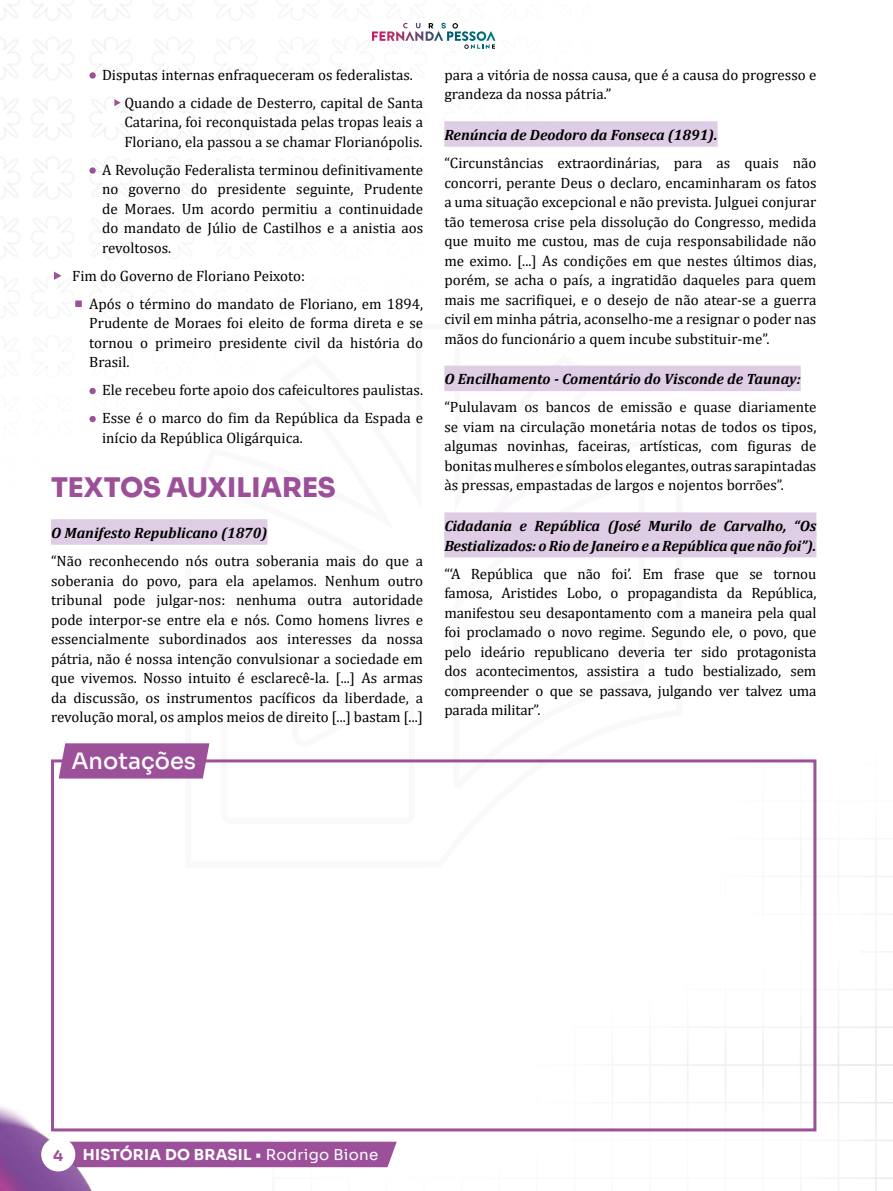
<style>
.page{position:relative;width:893px;height:1191px;background:#fff}
.page>*{position:absolute;margin:0;border:0;box-sizing:border-box;transform-origin:0 0}
.t1{font:27px "Sora";color:#9d509a}
.t2{font:500 22.5px "Sora";color:#fff}
.t3{font:15px/19.5px "Cambria";color:#000;text-align:justify}
.t4{font:italic 700 15px/19.5px "Cambria";letter-spacing:-.005em;color:#000}
.t5{font:15px "Sora";letter-spacing:.02em;color:#fff}
.t6{font:15px "Sora";color:#9d509a}
.s1{color:#9d509a}
</style>
<div class="page">
<img style="left:0;top:0;width:893px;height:1191px">
<div style="left:131px;top:1141px;width:266px;height:26px;background:#9d509a"></div>
<img style="left:0;top:1081px;width:131px;height:110px">
<div style="left:44px;top:1140px;width:28px;height:28px;background:#fff;border-radius:50%"></div>
<div style="left:41px;top:1137px;width:34px;height:34px;border:6px solid #fff;border-radius:50%"></div>
<svg style="left:182px;top:320px;width:505px;height:549px"></svg>
<svg style="left:396px;top:23px;width:99px;height:26px"></svg>
<div style="left:51px;top:519px;width:216px;height:26px;background:#dfcce5"></div>
<div style="left:444px;top:121px;width:274px;height:26px;background:#dfcce5"></div>
<div style="left:444px;top:365px;width:357px;height:26px;background:#dfcce5"></div>
<div style="left:444px;top:512px;width:372px;height:26px;background:#dfcce5"></div>
<div style="left:444px;top:532px;width:372px;height:25px;background:#dfcce5"></div>
<div style="left:51px;top:759px;width:765px;height:372px;border:3px solid #9d509a"></div>
<div style="left:59px;top:743px;width:150px;height:35px;background:#9d509a"></div>
<svg style="left:115px;top:100px;width:5px;height:5px"></svg>
<svg style="left:55px;top:273px;width:5px;height:5px"></svg>
<svg style="left:76px;top:301px;width:5px;height:5px"></svg>
<p class="t3" style="left:125px;top:60px;width:300px;line-height:28px;text-indent:-35px"><span class="s1">•</span> Disputas internas enfraqueceram os federalistas.<br>Quando a cidade de Desterro, capital de Santa</p>
<p class="t3" style="left:125px;top:112px;width:300px">Catarina, foi reconquistada pelas tropas leais a<br>Floriano, ela passou a se chamar Florianópolis.</p>
<p class="t3" style="left:102px;top:160px;width:323px;text-indent:-13px"><span class="s1">•</span> A Revolução Federalista terminou definitivamente no governo do presidente seguinte, Prudente de Moraes. Um acordo permitiu a continuidade do mandato de Júlio de Castilhos e a anistia aos revoltosos.</p>
<p class="t3" style="left:89px;top:262px;width:335px;line-height:28px;text-indent:-17px">Fim do Governo de Floriano Peixoto:<br>Após o término do mandato de Floriano, em 1894,</p>
<p class="t3" style="left:89px;top:313px;width:335px">Prudente de Moraes foi eleito de forma direta e se tornou o primeiro presidente civil da história do Brasil.</p>
<p class="t3" style="left:89px;top:380px;width:335px"><span class="s1">•</span> Ele recebeu forte apoio dos cafeicultores paulistas.</p>
<p class="t3" style="left:102px;top:408px;width:323px;text-indent:-13px"><span class="s1">•</span> Esse é o marco do fim da República da Espada e início da República Oligárquica.</p>
<h1 class="t1" style="left:51px;top:465px;width:286px">TEXTOS AUXILIARES</h1>
<p class="t4" style="left:51px;top:522px;width:218px">O Manifesto Republicano (1870)</p>
<p class="t3" style="left:51px;top:551px;width:374px">“Não reconhecendo nós outra soberania mais do que a soberania do povo, para ela apelamos. Nenhum outro tribunal pode julgar-nos: nenhuma outra autoridade pode interpor-se entre ela e nós. Como homens livres e essencialmente subordinados aos interesses da nossa pátria, não é nossa intenção convulsionar a sociedade em que vivemos. Nosso intuito é esclarecê-la. [...] As armas da discussão, os instrumentos pacíficos da liberdade, a revolução moral, os amplos meios de direito [...] bastam [...]</p>
<h2 class="t2" style="left:71px;top:743px;width:126px">Anotações</h2>
<p class="t3" style="left:444px;top:65px;width:374px">para a vitória de nossa causa, que é a causa do progresso e grandeza da nossa pátria.”</p>
<p class="t4" style="left:444px;top:125px;width:275px">Renúncia de Deodoro da Fonseca (1891).</p>
<p class="t3" style="left:444px;top:153px;width:374px">“Circunstâncias extraordinárias, para as quais não concorri, perante Deus o declaro, encaminharam os fatos a uma situação excepcional e não prevista. Julguei conjurar tão temerosa crise pela dissolução do Congresso, medida que muito me custou, mas de cuja responsabilidade não me eximo. [...] As condições em que nestes últimos dias, porém, se acha o país, a ingratidão daqueles para quem mais me sacrifiquei, e o desejo de não atear-se a guerra civil em minha pátria, aconselho-me a resignar o poder nas mãos do funcionário a quem incube substituir-me”.</p>
<p class="t4" style="left:444px;top:369px;width:358px">O Encilhamento - Comentário do Visconde de Taunay:</p>
<p class="t3" style="left:444px;top:397px;width:374px">“Pululavam os bancos de emissão e quase diariamente se viam na circulação monetária notas de todos os tipos, algumas novinhas, faceiras, artísticas, com figuras de bonitas mulheres e símbolos elegantes, outras sarapintadas às pressas, empastadas de largos e nojentos borrões”.</p>
<p class="t4" style="left:444px;top:516px;width:374px">Cidadania e República (José Murilo de Carvalho, “Os<br>Bestializados: o Rio de Janeiro e a República que não foi”).</p>
<p class="t3" style="left:444px;top:564px;width:374px">“‘A República que não foi’. Em frase que se tornou famosa, Aristides Lobo, o propagandista da República, manifestou seu desapontamento com a maneira pela qual foi proclamado o novo regime. Segundo ele, o povo, que pelo ideário republicano deveria ter sido protagonista dos acontecimentos, assistira a tudo bestializado, sem compreender o que se passava, julgando ver talvez uma parada militar”.</p>
<p class="t6" style="left:53px;top:1143px;width:12px">4</p>
<p class="t5" style="left:83px;top:1142px;width:297px">HISTÓRIA DO BRASIL • Rodrigo Bione</p>
</div>
